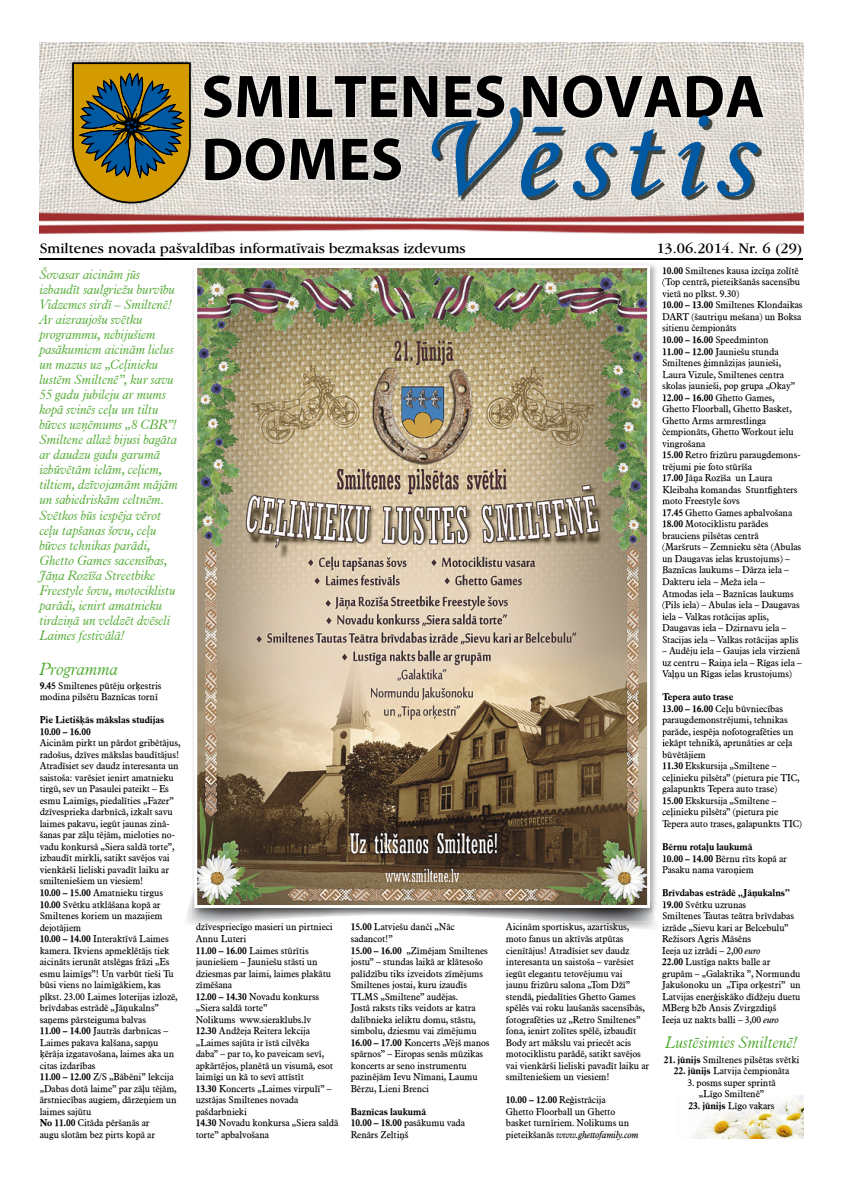
<style>
.page{position:relative;width:851px;height:1191px;background:#fff}
.page>*{position:absolute;margin:0;border:0;box-sizing:border-box;transform-origin:0 0}
.t1{font:italic 300 17px "Aldine 721 TL";letter-spacing:-.01em;color:#4ea92e}
.t2{font:italic 300 16px "Aldine 721 TL";letter-spacing:-.01em;color:#4ea92e}
.t3{font:15px "Garamond IT Cby TL";color:#000}
.t4{font:italic 300 13px/15px "Aldine 721 TL";letter-spacing:-.01em;color:#4ea92e}
.t5{font:9.6px/11.5px "Aldine 721 TL";letter-spacing:-.01em;color:#000}
.t6{font:700 9.6px/11.5px "Aldine 721 TL";letter-spacing:-.01em;color:#000}
.s1{font-weight:700}
.s2{font-style:italic}
.s3{font-weight:400}
</style>
<div class="page">
<img style="left:694px;top:1095px;width:109px;height:43px">
<img style="left:186px;top:900px;width:469px;height:30px">
<hr style="left:40px;top:258px;width:762px;height:1px;background:#000">
<img style="left:40px;top:203px;width:762px;height:31px">
<svg style="left:40px;top:43px;width:762px;height:160px;background:#a5a59c"></svg>
<img style="left:650px;top:747px;width:7px;height:109px">
<img style="left:191px;top:856px;width:465px;height:65px">
<svg style="left:662px;top:267px;width:1px;height:405px"></svg>
<svg style="left:662px;top:693px;width:1px;height:129px"></svg>
<img style="left:194px;top:265px;width:456px;height:643px">
<h3 class="t3" style="left:40px;top:239px;width:427px">Smiltenes novada pašvaldības informatīvais bezmaksas izdevums</h3>
<h3 class="t3" style="left:656px;top:239px;width:148px">13.06.2014. Nr. 6 (29)</h3>
<p class="t4" style="left:40px;top:267px;width:140px">Šovasar aicinām jūs izbaudīt saulgriežu burvību<br>Vidzemes sirdī – Smiltenē!<br>Ar aizraujošu svētku programmu, nebijušiem pasākumiem aicinām lielus un mazus uz „Ceļinieku lustēm Smiltenē”, kur savu<br>55 gadu jubileju ar mums kopā svinēs ceļu un tiltu būves uzņēmums „8 CBR”!<br>Smiltene allaž bijusi bagāta ar daudzu gadu garumā izbūvētām ielām, ceļiem, tiltiem, dzīvojamām mājām un sabiedriskām celtnēm.<br>Svētkos būs iespēja vērot ceļu tapšanas šovu, ceļu būves tehnikas parādi,<br>Ghetto Games sacensības,<br>Jāņa Rozīša Streetbike<br>Freestyle šovu, motociklistu parādi, ienirt amatnieku tirdziņā un veldzēt dvēseli<br>Laimes festivālā!</p>
<h1 class="t1" style="left:40px;top:658px;width:80px">Programma</h1>
<p class="t5" style="left:40px;top:679px;width:123px"><span class="s1">9.45</span> Smiltenes pūtēju orķestris modina pilsētu Baznīcas tornī</p>
<p class="t6" style="left:40px;top:714px;width:126px">Pie Lietišķās mākslas studijas<br>10.00 – 16.00</p>
<p class="t5" style="left:40px;top:737px;width:142px">Aicinām pirkt un pārdot gribētājus, radošus, dzīves mākslas baudītājus!<br>Atradīsiet sev daudz interesanta un saistoša: varēsiet ienirt amatnieku tirgū, sev un Pasaulei pateikt – Es esmu Laimīgs, piedalīties „Fazer” dzīvesprieka darbnīcā, izkalt savu laimes pakavu, iegūt jaunas zinā&shy;šanas par zāļu tējām, mieloties no&shy;vadu konkursā „Siera saldā torte”, izbaudīt mirkli, satikt savējos vai vienkārši lieliski pavadīt laiku ar smilteniešiem un viesiem!<br><span class="s1">10.00 – 15.00</span> Amatnieku tirgus<br><span class="s1">10.00</span> Svētku atklāšana kopā ar<br>Smiltenes koriem un mazajiem dejotājiem<br><span class="s1">10.00 – 14.00</span> Interaktīvā Laimes kamera. Ikviens apmeklētājs tiek aicināts ierunāt atslēgas frāzi „Es esmu laimīgs”! Un varbūt tieši Tu būsi viens no laimīgākiem, kas plkst. 23.00 Laimes loterijas izlozē, brīvdabas estrādē „Jāņukalns” saņems pārsteiguma balvas<br><span class="s1">11.00 – 14.00</span> Jautrās darbnīcas –<br>Laimes pakava kalšana, sapņu ķērāja izgatavošana, laimes aka un citas izdarības<br><span class="s1">11.00 – 12.00</span> Z/S „Bābēni” lekcija „Dabas dotā laime” par zāļu tējām, ārstniecības augiem, dārzeņiem un laimes sajūtu<br><span class="s1">No 11.00</span> Citāda pēršanās ar<br>augu slotām bez pirts kopā ar</p>
<p class="t5" style="left:662px;top:265px;width:142px"><span class="s1">10.00</span> Smiltenes kausa izcīņa zolītē (Top centrā, pieteikšanās sacensību vietā no plkst. 9.30)<br><span class="s1">10.00 – 13.00</span> Smiltenes Klondaikas<br>DART (šautriņu mešana) un Boksa sitienu čempionāts<br><span class="s1">10.00 – 16.00</span> Speedminton<br><span class="s1">11.00 – 12.00</span> Jauniešu stunda<br>Smiltenes ģimnāzijas jaunieši,<br>Laura Vizule, Smiltenes centra skolas jaunieši, pop grupa „Okay”<br><span class="s1">12.00 – 16.00</span> Ghetto Games,<br>Ghetto Floorball, Ghetto Basket,<br>Ghetto Arms armrestlinga čempionāts, Ghetto Workout ielu vingrošana<br><span class="s1">15.00</span> Retro frizūru paraugdemons&shy;trējumi pie foto stūrīša<br><span class="s1">17.00</span> Jāņa Rozīša un Laura<br>Kleibaha komandas Stuntfighters moto Freestyle šovs<br><span class="s1">17.45</span> Ghetto Games apbalvošana<br><span class="s1">18.00</span> Motociklistu parādes brauciens pilsētas centrā<br>(Maršruts – Zemnieku sēta (Abulas un Daugavas ielas krustojums) –<br>Baznīcas laukums – Dārza iela –<br>Dakteru iela – Meža iela –<br>Atmodas iela – Baznīcas laukums (Pils iela) – Abulas iela – Daugavas iela – Valkas rotācijas aplis,<br>Daugavas iela – Dzirnavu iela –<br>Stacijas iela – Valkas rotācijas aplis</p>
<p class="t5" style="left:662px;top:645px;width:141px">– Audēju iela – Gaujas iela virzienā uz centru – Raiņa iela – Rīgas iela –<br>Vaļņu un Rīgas ielas krustojums)</p>
<p class="t5" style="left:662px;top:691px;width:141px"><span class="s1">Tepera auto trase<br>13.00 – 16.00</span> Ceļu būvniecības paraugdemonstrējumi, tehnikas parāde, iespēja nofotografēties un iekāpt tehnikā, aprunāties ar ceļa būvētājiem<br><span class="s1">11.30</span> Ekskursija „Smiltene – ceļinieku pilsēta” (pietura pie TIC, galapunkts Tepera auto trase)<br><span class="s1">15.00</span> Ekskursija „Smiltene – ceļinieku pilsēta” (pietura pie<br>Tepera auto trases, galapunkts TIC)</p>
<p class="t5" style="left:662px;top:841px;width:126px"><span class="s1">Bērnu rotaļu laukumā<br>10.00 – 14.00</span> Bērnu rīts kopā ar<br>Pasaku nama varoņiem</p>
<p class="t5" style="left:662px;top:887px;width:140px"><span class="s1">Brīvdabas estrādē „Jāņukalns”<br>19.00</span> Svētku uzrunas<br>Smiltenes Tautas teātra brīvdabas izrāde „Sievu kari ar Belcebulu”<br>Režisors Agris Māsēns<br>Ieeja uz izrādi – 2,00 <span class="s2">euro<br></span><span class="s1">22.00</span> Lustīga nakts balle ar grupām – „Galaktika ”, Normundu<br>Jakušonoku un „Tipa orķestri” un<br>Latvijas enerģiskāko dīdžeju duetu<br>MBerg b2b Ansis Zvirgzdiņš<br>Ieeja uz nakts balli – 3,00 <span class="s2">euro</span></p>
<p class="t5" style="left:196px;top:921px;width:144px">dzīvespriecīgo masieri un pirtnieci<br>Annu Luteri<br><span class="s1">11.00 – 16.00</span> Laimes stūrītis jauniešiem – Jauniešu stāsti un dziesmas par laimi, laimes plakātu zīmēšana<br><span class="s1">12.00 – 14.30</span> Novadu konkurss „Siera saldā torte”<br>Nolikums www.sieraklubs.lv<br><span class="s1">12.30</span> Andžeja Reitera lekcija „Laimes sajūta ir īstā cilvēka<br>daba” – par to, ko paveicam sevī, apkārtējos, planētā un visumā, esot laimīgi un kā to sevī attīstīt<br><span class="s1">13.30</span> Koncerts „Laimes virpulī” – uzstājas Smiltenes novada pašdarbnieki<br><span class="s1">14.30</span> Novadu konkursa „Siera saldā torte” apbalvošana</p>
<p class="t5" style="left:350px;top:921px;width:140px"><span class="s1">15.00</span> Latviešu danči „Nāc sadancot!”<br><span class="s1">15.00 – 16.00</span> „Zīmējam Smiltenes jostu” – stundas laikā ar klātesošo palīdzību tiks izveidots zīmējums<br>Smiltenes jostai, kuru izaudīs<br>TLMS „Smiltene” audējas.<br>Jostā raksts tiks veidots ar katra dalībnieka ieliktu domu, stāstu, simbolu, dziesmu vai zīmējumu<br><span class="s1">16.00 – 17.00</span> Koncerts „Vējš manos spārnos” – Eiropas senās mūzikas koncerts ar seno instrumentu pazinējām Ievu Nīmani, Laumu<br>Bērzu, Lieni Brenci</p>
<p class="t5" style="left:506px;top:921px;width:145px">Aicinām sportiskus, azartiskus, moto fanus un aktīvās atpūtas cienītājus! Atradīsiet sev daudz interesanta un saistoša – varēsiet iegūt elegantu tetovējumu vai<br>jaunu frizūru salona „Tom Džī” stendā, piedalīties Ghetto Games spēlēs vai roku laušanās sacensībās, fotografēties uz „Retro Smiltenes” fona, ienirt zolītes spēlē, izbaudīt Body art mākslu vai priecēt acis motociklistu parādē, satikt savējos vai vienkārši lieliski pavadīt laiku ar smilteniešiem un viesiem!</p>
<p class="t5" style="left:506px;top:1094px;width:134px"><span class="s1">10.00 – 12.00</span> Reģistrācija<br>Ghetto Floorball un Ghetto basket turnīriem. Nolikums un pieteikšanās <span class="s2">www.ghettofamily.com</span></p>
<h2 class="t2" style="left:665px;top:1032px;width:133px">Lustēsimies Smiltenē!</h2>
<p class="t5" style="left:663px;top:1053px;width:137px"><span class="s1">21. jūnijs</span> Smiltenes pilsētas svētki</p>
<p class="t5" style="left:673px;top:1065px;width:117px"><span class="s1">22. jūnijs</span> Latvija čempionāta</p>
<p class="t5" style="left:687px;top:1076px;width:90px;text-align:center">3. posms super sprintā „Līgo Smiltenē”</p>
<p class="t5" style="left:688px;top:1099px;width:87px"><span class="s1">23. jūnijs</span> Līgo vakars</p>
<p class="t6" style="left:350px;top:1105px;width:116px">Baznīcas laukumā<br>10.00 – 18.00 <span class="s3">pasākumu vada<br>Renārs Zeltiņš</span></p>
</div>
